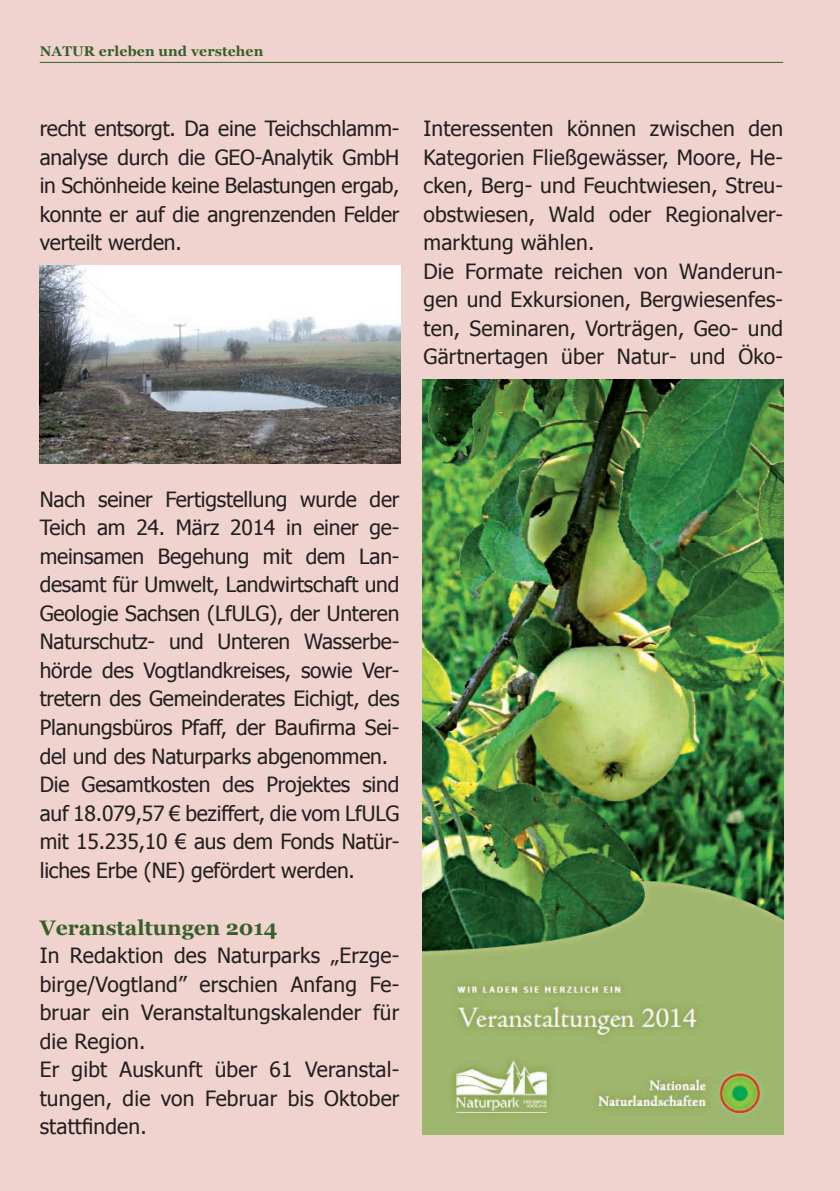
<style>
.page{position:relative;width:840px;height:1191px;background:#fff}
.page>*{position:absolute;margin:0;border:0;box-sizing:border-box;transform-origin:0 0}
.Bodytext{font:21px/28.6px "Tahoma";letter-spacing:.01em;color:#231f20;text-align:justify}
.Bodytext-2{font:700 21px "Georgia";color:#385f2a}
.t1{font:700 14px "Georgia";letter-spacing:.01em;color:#385f2a}
</style>
<div class="page">
<div style="left:0;top:0;width:839px;height:1191px;background:#f0d3ce"></div>
<hr style="left:40px;top:62px;width:742px;height:1px;background:#385f2a">
<img style="left:40px;top:266px;width:360px;height:197px">
<img style="left:422px;top:380px;width:360px;height:754px">
<p class="t1" style="left:40px;top:42px;width:225px">NATUR erleben und verstehen</p>
<p class="Bodytext" style="left:40px;top:113px;width:361px">recht entsorgt. Da eine Teichschlamm&shy;analyse durch die GEO-Analytik GmbH in Schönheide keine Belastungen ergab, konnte er auf die angrenzenden Felder verteilt werden.</p>
<p class="Bodytext" style="left:423px;top:113px;width:361px">Interessenten können zwischen den Kategorien Fließgewässer, Moore, He&shy;cken, Berg- und Feuchtwiesen, Streu&shy;obstwiesen, Wald oder Regionalver&shy;marktung wählen.</p>
<p class="Bodytext" style="left:423px;top:256px;width:361px">Die Formate reichen von Wanderun&shy;gen und Exkursionen, Bergwiesenfes&shy;ten, Seminaren, Vorträgen, Geo- und Gärtnertagen über Natur- und Öko-</p>
<p class="Bodytext" style="left:40px;top:484px;width:361px">Nach seiner Fertigstellung wurde der Teich am 24. März 2014 in einer ge&shy;meinsamen Begehung mit dem Lan&shy;desamt für Umwelt, Landwirtschaft und Geologie Sachsen (LfULG), der Unteren Naturschutz- und Unteren Wasserbe&shy;hörde des Vogtlandkreises, sowie Ver&shy;tretern des Gemeinderates Eichigt, des Planungsbüros Pfaff, der Baufirma Sei&shy;del und des Naturparks abgenommen.</p>
<p class="Bodytext" style="left:40px;top:769px;width:361px">Die Gesamtkosten des Projektes sind auf 18.079,57 € beziffert, die vom LfULG mit 15.235,10 € aus dem Fonds Natür&shy;liches Erbe (NE) gefördert werden.</p>
<p class="Bodytext-2" style="left:40px;top:913px;width:239px">Veranstaltungen 2014</p>
<p class="Bodytext" style="left:40px;top:940px;width:361px">In Redaktion des Naturparks „Erzge&shy;birge/Vogtland” erschien Anfang Fe&shy;bruar ein Veranstaltungskalender für die Region.</p>
<p class="Bodytext" style="left:40px;top:1054px;width:361px">Er gibt Auskunft über 61 Veranstal&shy;tungen, die von Februar bis Oktober stattfinden.</p>
</div>
